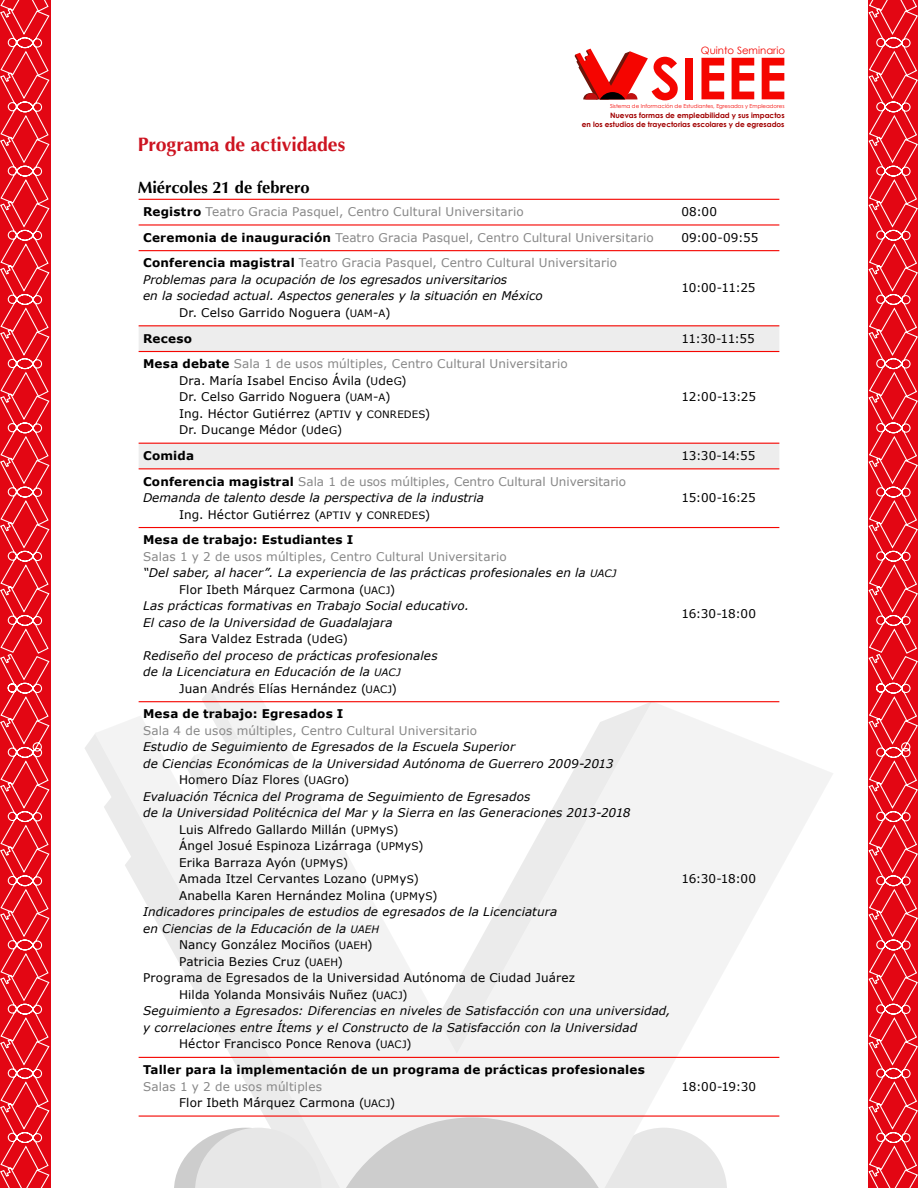
<style>
.page{position:relative;width:918px;height:1188px;background:#fff}
.page>*{position:absolute;margin:0;border:0;box-sizing:border-box;transform-origin:0 0}
.t1{font:700 19.5px "Optima";letter-spacing:-.005em;color:#cd1421}
.t2{font:700 16.5px "Optima";letter-spacing:-.005em;color:#000}
.t3{font:italic 12px "Verdana";letter-spacing:.01em;color:#000}
.t4{font:12px/16.5px "Verdana";letter-spacing:.01em;color:#000}
.t5{font:12px "Verdana";letter-spacing:.01em;color:#878787}
.t6{font:700 12px "Verdana";letter-spacing:.015em;color:#000}
.t7{font:10.2px "Century Gothic";color:#f50500}
.t8{font:700 7.35px/8.4px "Century Gothic";color:#a10000;text-align:right}
.t9{font:5.55px "Century Gothic";color:#f50500}
.s1{font-weight:700;color:#000}
.s2{font-family:"Verdana SC850";font-size:10.2px}
.s3{font-family:"Verdana SC850"}
.s4{font-weight:700}
.s5{color:#878787}
.s6{font-size:10.5px}
.s7{font-family:"Verdana Italic SC850";font-style:normal;font-size:10.2px}
</style>
<div class="page">
<svg style="left:0;top:0;width:50px;height:1188px"></svg>
<svg style="left:868px;top:0;width:50px;height:1188px"></svg>
<svg style="left:95px;top:674px;width:738px;height:514px;fill:#f3f3f3"></svg>
<svg style="left:343px;top:1117px;width:384px;height:71px"></svg>
<div style="left:685px;top:58px;width:8px;height:41px;background:#f50500"></div>
<svg style="left:701px;top:58px;width:23px;height:41px"></svg>
<svg style="left:732px;top:58px;width:22px;height:41px"></svg>
<svg style="left:762px;top:58px;width:22px;height:41px"></svg>
<svg style="left:575px;top:49px;width:103px;height:51px"></svg>
<svg style="left:139px;top:326px;width:640px;height:25px"></svg>
<div style="left:139px;top:444px;width:640px;height:24px;background:#ededed"></div>
<hr style="left:139px;top:199px;width:538px;height:1px;background:#f50500">
<hr style="left:677px;top:199px;width:102px;height:1px;background:#f50500">
<hr style="left:139px;top:224px;width:538px;height:2px;background:#f50500">
<hr style="left:677px;top:224px;width:102px;height:2px;background:#f50500">
<hr style="left:139px;top:250px;width:538px;height:1px;background:#f50500">
<hr style="left:677px;top:250px;width:102px;height:1px;background:#f50500">
<hr style="left:139px;top:325px;width:538px;height:1px;background:#f50500">
<hr style="left:677px;top:325px;width:102px;height:1px;background:#f50500">
<hr style="left:139px;top:351px;width:538px;height:1px;background:#f50500">
<hr style="left:677px;top:351px;width:102px;height:1px;background:#f50500">
<hr style="left:139px;top:527px;width:538px;height:1px;background:#f50500">
<hr style="left:677px;top:527px;width:102px;height:1px;background:#f50500">
<hr style="left:139px;top:701px;width:538px;height:1px;background:#f50500">
<hr style="left:677px;top:701px;width:102px;height:1px;background:#f50500">
<hr style="left:139px;top:1057px;width:538px;height:1px;background:#f50500">
<hr style="left:677px;top:1057px;width:102px;height:1px;background:#f50500">
<hr style="left:139px;top:1116px;width:538px;height:1px;background:#f50500">
<hr style="left:677px;top:1116px;width:102px;height:1px;background:#f50500">
<hr style="left:139px;top:443px;width:538px;height:1px;background:#f50500">
<hr style="left:677px;top:443px;width:102px;height:1px;background:#f50500">
<hr style="left:139px;top:468px;width:538px;height:1px;background:#f50500">
<hr style="left:677px;top:468px;width:102px;height:1px;background:#f50500">
<p class="t7" style="left:701px;top:44px;width:86px">Quinto Seminario</p>
<p class="t9" style="left:610px;top:103px;width:176px">Sistema de Información de Estudiantes, Egresados y Empleadores</p>
<p class="t8" style="left:582px;top:111px;width:204px">Nuevas formas de empleabilidad y sus impactos<br>en los estudios de trayectorias escolares y de egresados</p>
<h1 class="t1" style="left:138px;top:133px;width:209px">Programa de actividades</h1>
<h2 class="t2" style="left:138px;top:178px;width:174px">Miércoles 21 de febrero</h2>
<p class="t5" style="left:143px;top:203px;width:382px"><span class="s1">Registro</span> Teatro Gracia Pasquel, Centro Cultural Universitario</p>
<p class="t4" style="left:681px;top:203px;width:37px">08:00</p>
<p class="t5" style="left:143px;top:229px;width:512px"><span class="s1">Ceremonia de inauguración</span> Teatro Gracia Pasquel, Centro Cultural Universitario</p>
<p class="t4" style="left:681px;top:229px;width:78px">09:00-09:55</p>
<p class="t5" style="left:143px;top:255px;width:476px"><span class="s1">Conferencia magistral</span> Teatro Gracia Pasquel, Centro Cultural Universitario</p>
<p class="t3" style="left:143px;top:271px;width:366px">Problemas para la ocupación de los egresados universitarios</p>
<p class="t3" style="left:143px;top:288px;width:401px">en la sociedad actual. Aspectos generales y la situación en México</p>
<p class="t4" style="left:179px;top:304px;width:213px">Dr. Celso Garrido Noguera (<span class="s2">UAM</span><span class="s3">-</span><span class="s2">A</span>)</p>
<p class="t4" style="left:681px;top:279px;width:76px">10:00-11:25</p>
<p class="t6" style="left:143px;top:330px;width:50px">Receso</p>
<p class="t4" style="left:681px;top:330px;width:75px">11:30-11:55</p>
<p class="t4" style="left:179px;top:355px;width:390px;text-indent:-36px"><span class="s4">Mesa debate</span> <span class="s5">Sala 1 de usos múltiples, Centro Cultural Universitario </span>Dra. María Isabel Enciso Ávila (<span class="s6">U</span>de<span class="s6">G</span>)<br>Dr. Celso Garrido Noguera (<span class="s2">UAM</span><span class="s3">-</span><span class="s2">A</span>)<br>Ing. Héctor Gutiérrez (<span class="s2">APTIV</span> y <span class="s2">CONREDES</span>)<br>Dr. Ducange Médor (<span class="s6">U</span>de<span class="s6">G</span>)</p>
<p class="t4" style="left:681px;top:388px;width:76px">12:00-13:25</p>
<p class="t6" style="left:143px;top:447px;width:52px">Comida</p>
<p class="t4" style="left:681px;top:447px;width:75px">13:30-14:55</p>
<p class="t5" style="left:143px;top:473px;width:485px"><span class="s1">Conferencia magistral</span> Sala 1 de usos múltiples, Centro Cultural Universitario</p>
<p class="t3" style="left:143px;top:489px;width:342px">Demanda de talento desde la perspectiva de la industria</p>
<p class="t4" style="left:179px;top:506px;width:253px">Ing. Héctor Gutiérrez (<span class="s2">APTIV</span> y <span class="s2">CONREDES</span>)</p>
<p class="t4" style="left:681px;top:489px;width:76px">15:00-16:25</p>
<p class="t6" style="left:143px;top:531px;width:212px">Mesa de trabajo: Estudiantes I</p>
<p class="t5" style="left:143px;top:548px;width:365px">Salas 1 y 2 de usos múltiples, Centro Cultural Universitario</p>
<p class="t3" style="left:143px;top:565px;width:475px">“Del saber, al hacer”. La experiencia de las prácticas profesionales en la <span class="s7">UACJ</span></p>
<p class="t4" style="left:179px;top:581px;width:218px">Flor Ibeth Márquez Carmona (<span class="s2">UACJ</span>)</p>
<p class="t3" style="left:143px;top:598px;width:328px">Las prácticas formativas en Trabajo Social educativo.</p>
<p class="t3" style="left:143px;top:614px;width:251px">El caso de la Universidad de Guadalajara</p>
<p class="t4" style="left:179px;top:630px;width:170px">Sara Valdez Estrada (<span class="s6">U</span>de<span class="s6">G</span>)</p>
<p class="t3" style="left:143px;top:647px;width:296px">Rediseño del proceso de prácticas profesionales</p>
<p class="t3" style="left:143px;top:664px;width:259px">de la Licenciatura en Educación de la <span class="s7">UACJ</span></p>
<p class="t4" style="left:179px;top:680px;width:219px">Juan Andrés Elías Hernández (<span class="s2">UACJ</span>)</p>
<p class="t6" style="left:143px;top:706px;width:202px">Mesa de trabajo: Egresados I</p>
<p class="t5" style="left:143px;top:722px;width:336px">Sala 4 de usos múltiples, Centro Cultural Universitario</p>
<p class="t3" style="left:143px;top:739px;width:374px">Estudio de Seguimiento de Egresados de la Escuela Superior</p>
<p class="t3" style="left:143px;top:755px;width:472px">de Ciencias Económicas de la Universidad Autónoma de Guerrero 2009-2013</p>
<p class="t4" style="left:179px;top:772px;width:172px">Homero Díaz Flores (<span class="s6">UAG</span>ro)</p>
<p class="t3" style="left:143px;top:788px;width:389px">Evaluación Técnica del Programa de Seguimiento de Egresados</p>
<p class="t3" style="left:143px;top:805px;width:489px">de la Universidad Politécnica del Mar y la Sierra en las Generaciones 2013-2018</p>
<p class="t4" style="left:179px;top:821px;width:221px">Luis Alfredo Gallardo Millán (<span class="s6">UPM</span>y<span class="s6">S</span>)</p>
<p class="t4" style="left:179px;top:838px;width:246px">Ángel Josué Espinoza Lizárraga (<span class="s6">UPM</span>y<span class="s6">S</span>)</p>
<p class="t4" style="left:179px;top:854px;width:171px">Erika Barraza Ayón (<span class="s6">UPM</span>y<span class="s6">S</span>)</p>
<p class="t4" style="left:179px;top:871px;width:241px">Amada Itzel Cervantes Lozano (<span class="s6">UPM</span>y<span class="s6">S</span>)</p>
<p class="t4" style="left:179px;top:887px;width:260px">Anabella Karen Hernández Molina (<span class="s6">UPM</span>y<span class="s6">S</span>)</p>
<p class="t3" style="left:143px;top:904px;width:416px">Indicadores principales de estudios de egresados de la Licenciatura</p>
<p class="t3" style="left:143px;top:920px;width:238px">en Ciencias de la Educación de la <span class="s7">UAEH</span></p>
<p class="t4" style="left:179px;top:937px;width:195px">Nancy González Mociños (<span class="s2">UAEH</span>)</p>
<p class="t4" style="left:179px;top:953px;width:165px">Patricia Bezies Cruz (<span class="s2">UAEH</span>)</p>
<p class="t4" style="left:143px;top:970px;width:434px">Programa de Egresados de la Universidad Autónoma de Ciudad Juárez</p>
<p class="t4" style="left:179px;top:986px;width:230px">Hilda Yolanda Monsiváis Nuñez (<span class="s2">UACJ</span>)</p>
<p class="t3" style="left:143px;top:1003px;width:529px">Seguimiento a Egresados: Diferencias en niveles de Satisfacción con una universidad,</p>
<p class="t3" style="left:143px;top:1019px;width:496px">y correlaciones entre Ítems y el Constructo de la Satisfacción con la Universidad</p>
<p class="t4" style="left:179px;top:1036px;width:234px">Héctor Francisco Ponce Renova (<span class="s2">UACJ</span>)</p>
<p class="t4" style="left:681px;top:606px;width:76px">16:30-18:00</p>
<p class="t4" style="left:681px;top:871px;width:76px">16:30-18:00</p>
<p class="t6" style="left:143px;top:1061px;width:503px">Taller para la implementación de un programa de prácticas profesionales</p>
<p class="t4" style="left:179px;top:1078px;width:218px;text-indent:-36px"><span class="s5">Salas 1 y 2 de usos múltiples<br></span>Flor Ibeth Márquez Carmona (<span class="s2">UACJ</span>)</p>
<p class="t4" style="left:681px;top:1078px;width:76px">18:00-19:30</p>
</div>
